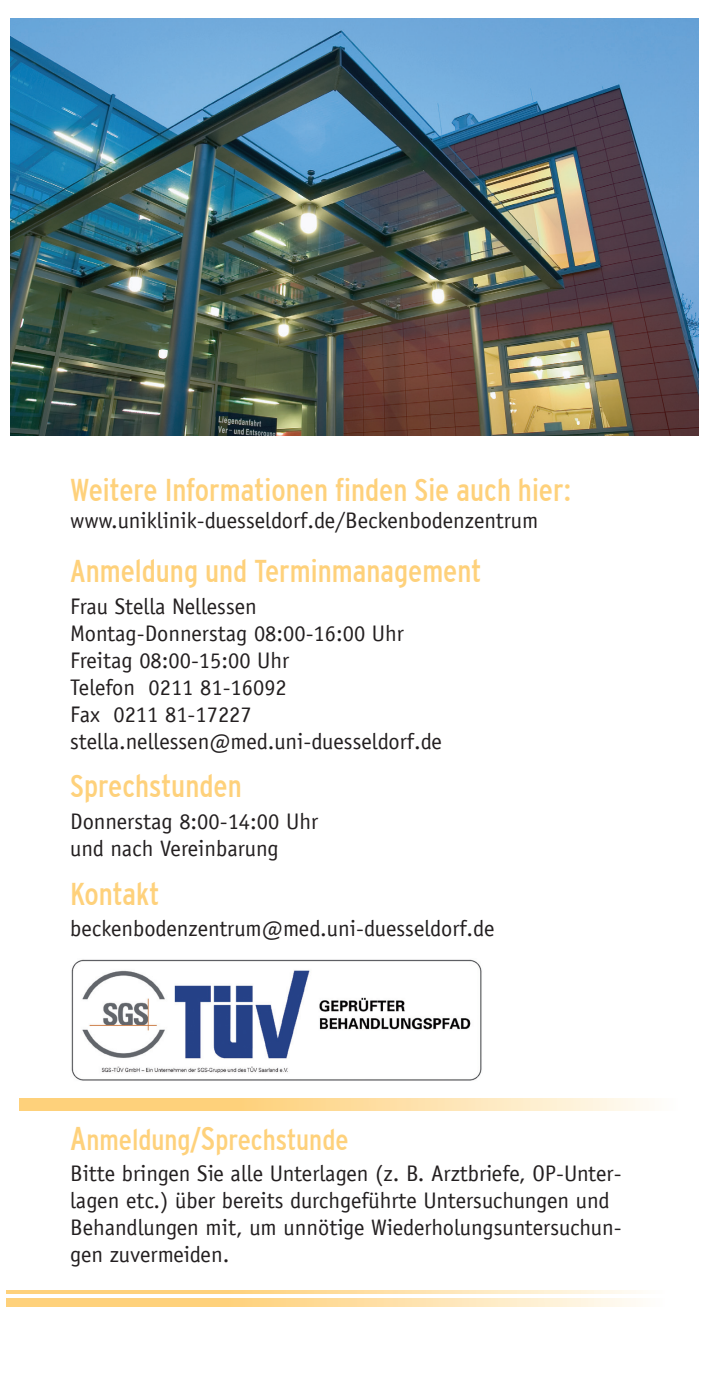
<style>
.page{position:relative;width:708px;height:1378px;background:#fff}
.page>*{position:absolute;margin:0;border:0;box-sizing:border-box;transform-origin:0 0}
.t1{font:condensed 31.5px "Interstate";color:#fed17b}
.t2{font:condensed 29.25px "Interstate";color:#fed17b}
.t3{font:22.5px/27px "Officina Sans";color:#231f20}
.s1{font-size:32.85px}
</style>
<div class="page">
<svg style="left:6px;top:1290px;width:631px;height:3px;background:#fedea0"></svg>
<svg style="left:6px;top:1298px;width:632px;height:8px;background:#fedea1"></svg>
<img style="left:71px;top:959px;width:411px;height:122px">
<img style="left:10px;top:19px;width:689px;height:416px">
<svg style="left:19px;top:1099px;width:631px;height:11px;background:#fedea1"></svg>
<h1 class="t1" style="left:70px;top:472px;width:503px">Weitere Informationen finden Sie auch hier:</h1>
<p class="t3" style="left:70px;top:507px;width:470px">www.uniklinik-duesseldorf.de/Beckenbodenzentrum</p>
<h1 class="t1" style="left:70px;top:553px;width:413px">Anmeldung und Terminmanagement</h1>
<p class="t3" style="left:70px;top:592px;width:373px">Frau Stella Nellessen<br>Montag-Donnerstag 08:00-16:00 Uhr<br>Freitag 08:00-15:00 Uhr<br>Telefon 0211 81-16092<br>Fax 0211 81-17227 stella.nellessen@med.uni-duesseldorf.de</p>
<h1 class="t1" style="left:70px;top:769px;width:173px">Sprechstunden</h1>
<p class="t3" style="left:70px;top:808px;width:249px">Donnerstag 8:00-14:00 Uhr und nach Vereinbarung</p>
<h1 class="t1" style="left:70px;top:876px;width:91px">Kontakt</h1>
<p class="t3" style="left:70px;top:915px;width:426px">beckenbodenzentrum@med.uni-duesseldorf.de</p>
<h2 class="t2" style="left:70px;top:1123px;width:280px"><span class="s1">A</span>nmeldung/<span class="s1">S</span>prechstunde</h2>
<p class="t3" style="left:70px;top:1160px;width:553px">Bitte bringen Sie alle Unterlagen (z. B. Arztbriefe, OP-Unter&shy;lagen etc.) über bereits durchgeführte Untersuchungen und Behandlungen mit, um unnötige Wiederholungsuntersuchun&shy;gen zuvermeiden.</p>
</div>
